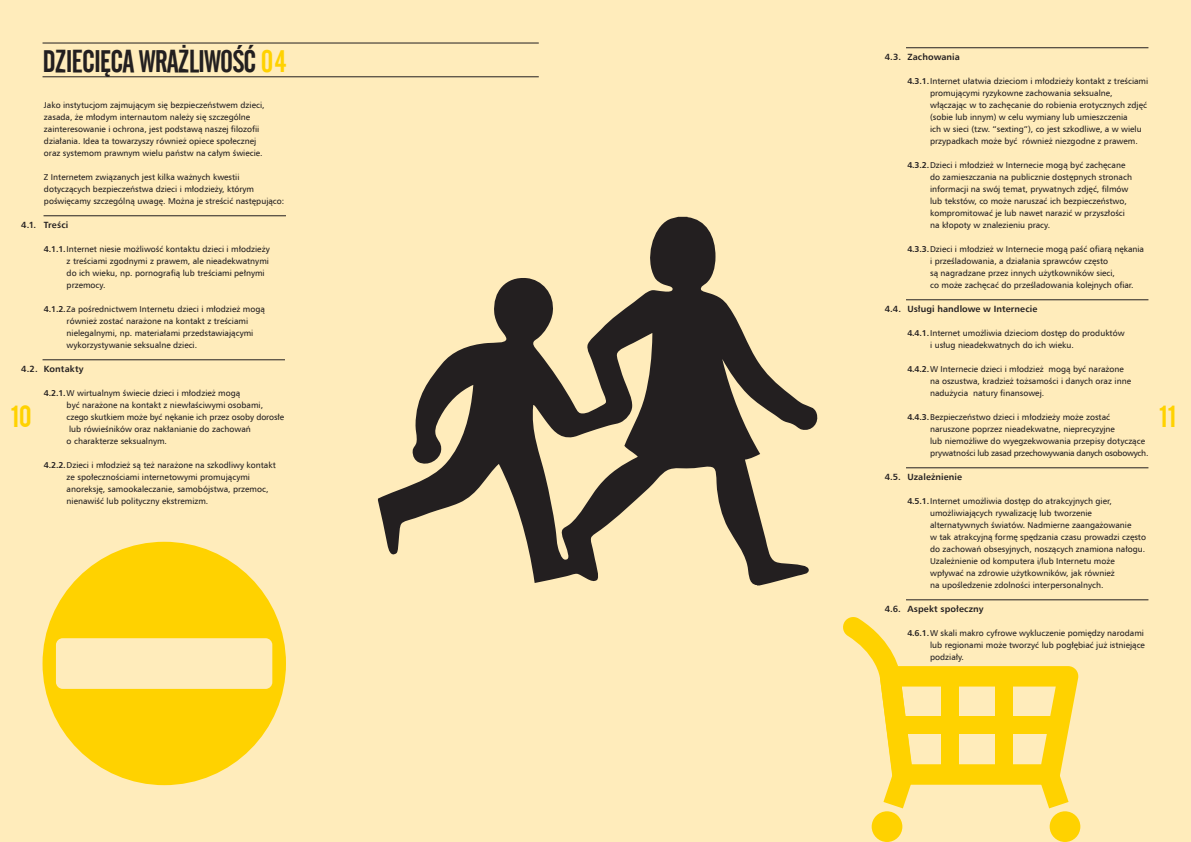
<style>
.page{position:relative;width:1191px;height:842px;background:#fff}
.page>*{position:absolute;margin:0;border:0;box-sizing:border-box;transform-origin:0 0}
.t1{font:31px "Alternate Gothic No 2 EU";letter-spacing:-.03em;color:#231f20}
.t2{font:24px "Bebas";color:#ffd200}
.t3{font:700 9px "Humnst 777 EU";letter-spacing:.01em;color:#231f20}
.t4{font:8.5px/12px "Humnst 777 EU";color:#231f20}
.s1{color:#ffd200}
.s2{font-weight:700}
</style>
<div class="page">
<div style="left:0;top:0;width:595px;height:842px;background:#ffecbb"></div>
<div style="left:595px;top:0;width:596px;height:842px;background:#ffecbb"></div>
<hr style="left:43px;top:43px;width:496px;height:1px;background:#231f20">
<hr style="left:43px;top:77px;width:496px;height:1px;background:#231f20">
<hr style="left:44px;top:216px;width:242px;height:1px;background:#231f20">
<hr style="left:43px;top:360px;width:242px;height:1px;background:#231f20">
<svg style="left:843px;top:617px;width:235px;height:191px"></svg>
<div style="left:1049px;top:811px;width:31px;height:31px;background:#ffd200;border-radius:50%"></div>
<div style="left:871px;top:811px;width:31px;height:31px;background:#ffd200;border-radius:50%"></div>
<hr style="left:906px;top:48px;width:242px;height:1px;background:#231f20">
<hr style="left:906px;top:300px;width:242px;height:1px;background:#231f20">
<hr style="left:906px;top:468px;width:242px;height:1px;background:#231f20">
<hr style="left:906px;top:600px;width:242px;height:1px;background:#231f20">
<svg style="left:43px;top:542px;width:243px;height:243px;fill:#ffd200"></svg>
<svg style="left:378px;top:217px;width:440px;height:368px"></svg>
<h1 class="t1" style="left:43px;top:44px;width:246px">DZIECIĘCA WRAŻLIWOŚĆ <span class="s1">04</span></h1>
<p class="t4" style="left:44px;top:99px;width:222px">Jako instytucjom zajmującym się bezpieczeństwem dzieci, zasada, że młodym internautom należy się szczególne zainteresowanie i ochrona, jest podstawą naszej filozofii działania. Idea ta towarzyszy również opiece społecznej oraz systemom prawnym wielu państw na całym świecie.</p>
<p class="t4" style="left:44px;top:171px;width:242px">Z Internetem związanych jest kilka ważnych kwestii dotyczących bezpieczeństwa dzieci i młodzieży, którym poświęcamy szczególną uwagę. Można je streścić następująco:</p>
<p class="t3" style="left:21px;top:219px;width:49px">4.1. Treści</p>
<p class="t4" style="left:67px;top:243px;width:205px;text-indent:-23px"><span class="s2">4.1.1.</span> Internet niesie możliwość kontaktu dzieci i młodzieży z treściami zgodnymi z prawem, ale nieadekwatnymi do ich wieku, np. pornografią lub treściami pełnymi przemocy.</p>
<p class="t4" style="left:67px;top:303px;width:200px;text-indent:-23px"><span class="s2">4.1.2.</span> Za pośrednictwem Internetu dzieci i młodzież mogą również zostać narażone na kontakt z treściami nielegalnymi, np. materiałami przedstawiającymi wykorzystywanie seksualne dzieci.</p>
<p class="t3" style="left:21px;top:363px;width:64px">4.2. Kontakty</p>
<p class="t4" style="left:67px;top:387px;width:219px;text-indent:-23px"><span class="s2">4.2.1.</span> W wirtualnym świecie dzieci i młodzież mogą<br>być narażone na kontakt z niewłaściwymi osobami, czego skutkiem może być nękanie ich przez osoby dorosłe lub rówieśników oraz nakłanianie do zachowań<br>o charakterze seksualnym.</p>
<p class="t4" style="left:67px;top:459px;width:211px;text-indent:-23px"><span class="s2">4.2.2.</span> Dzieci i młodzież są też narażone na szkodliwy kontakt ze społecznościami internetowymi promującymi anoreksję, samookaleczanie, samobójstwa, przemoc, nienawiść lub polityczny ekstremizm.</p>
<p class="t3" style="left:884px;top:51px;width:77px">4.3. Zachowania</p>
<p class="t4" style="left:930px;top:75px;width:220px;text-indent:-23px"><span class="s2">4.3.1.</span> Internet ułatwia dzieciom i młodzieży kontakt z treściami promującymi ryzykowne zachowania seksualne, włączając w to zachęcanie do robienia erotycznych zdjęć (sobie lub innym) w celu wymiany lub umieszczenia<br>ich w sieci (tzw. “sexting”), co jest szkodliwe, a w wielu przypadkach może być również niezgodne z prawem.</p>
<p class="t4" style="left:930px;top:159px;width:203px;text-indent:-23px"><span class="s2">4.3.2.</span> Dzieci i młodzież w Internecie mogą być zachęcane do zamieszczania na publicznie dostępnych stronach informacji na swój temat, prywatnych zdjęć, filmów lub tekstów, co może naruszać ich bezpieczeństwo, kompromitować je lub nawet narazić w przyszłości na kłopoty w znalezieniu pracy.</p>
<p class="t4" style="left:930px;top:243px;width:215px;text-indent:-23px"><span class="s2">4.3.3.</span> Dzieci i młodzież w Internecie mogą paść ofiarą nękania i prześladowania, a działania sprawców często<br>są nagradzane przez innych użytkowników sieci,<br>co może zachęcać do prześladowania kolejnych ofiar.</p>
<p class="t3" style="left:884px;top:303px;width:154px">4.4. Usługi handlowe w Internecie</p>
<p class="t4" style="left:930px;top:327px;width:196px;text-indent:-23px"><span class="s2">4.4.1.</span> Internet umożliwia dzieciom dostęp do produktów i usług nieadekwatnych do ich wieku.</p>
<p class="t4" style="left:930px;top:363px;width:202px;text-indent:-23px"><span class="s2">4.4.2.</span> W Internecie dzieci i młodzież mogą być narażone na oszustwa, kradzież tożsamości i danych oraz inne nadużycia natury finansowej.</p>
<p class="t4" style="left:930px;top:411px;width:220px;text-indent:-23px"><span class="s2">4.4.3.</span> Bezpieczeństwo dzieci i młodzieży może zostać naruszone poprzez nieadekwatne, nieprecyzyjne<br>lub niemożliwe do wyegzekwowania przepisy dotyczące prywatności lub zasad przechowywania danych osobowych.</p>
<p class="t3" style="left:884px;top:471px;width:79px">4.5. Uzależnienie</p>
<p class="t4" style="left:930px;top:495px;width:217px;text-indent:-23px"><span class="s2">4.5.1.</span> Internet umożliwia dostęp do atrakcyjnych gier, umożliwiających rywalizację lub tworzenie alternatywnych światów. Nadmierne zaangażowanie<br>w tak atrakcyjną formę spędzania czasu prowadzi często do zachowań obsesyjnych, noszących znamiona nałogu.<br>Uzależnienie od komputera i/lub Internetu może wpływać na zdrowie użytkowników, jak również<br>na upośledzenie zdolności interpersonalnych.</p>
<p class="t3" style="left:884px;top:603px;width:100px">4.6. Aspekt społeczny</p>
<p class="t4" style="left:930px;top:627px;width:216px;text-align:justify;text-indent:-23px"><span class="s2">4.6.1.</span> W skali makro cyfrowe wykluczenie pomiędzy narodami lub regionami może tworzyć lub pogłębiać już istniejące podziały.</p>
<h2 class="t2" style="left:10px;top:399px;width:23px">10</h2>
<h2 class="t2" style="left:1159px;top:399px;width:18px">11</h2>
</div>
